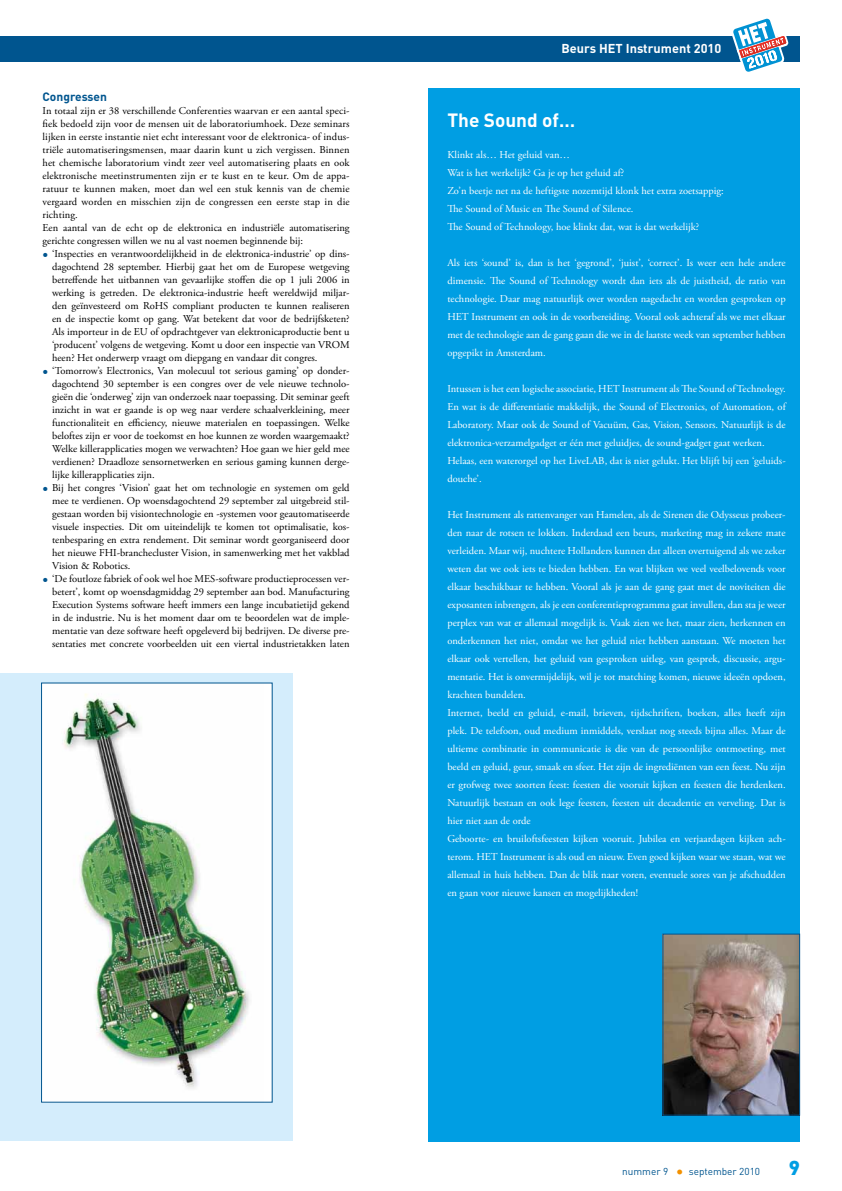
<style>
.page{position:relative;width:842px;height:1191px;background:#fff}
.page>*{position:absolute;margin:0;border:0;box-sizing:border-box;transform-origin:0 0}
.t1{font:900 20px "DIN";color:#009ee3}
.t2{font:700 19px "DIN";color:#fff}
.t3{font:700 12.7px "DIN";color:#fff}
.t4{font:700 12px "DIN";color:#00558f}
.t5{font:10.5px/13px "Adobe Garamond Pro";letter-spacing:.01em;color:#000;text-align:justify}
.t6{font:10.5px/18px "Adobe Garamond Pro";color:#fff}
.t7{font:10px "DIN";color:#00558f}
.s1{font-size:15px;color:#00558f}
.s2{font-size:15px;color:#f39100}
</style>
<div class="page">
<div style="left:0;top:36px;width:800px;height:26px;background:#00558f"></div>
<div style="left:0;top:673px;width:292px;height:467px;background:#d4edfc"></div>
<div style="left:42px;top:683px;width:230px;height:419px;background:#fff"></div>
<img style="left:62px;top:693px;width:188px;height:396px">
<div style="left:41px;top:683px;width:231px;height:419px;border:1px solid #00558f"></div>
<div style="left:428px;top:88px;width:371px;height:1053px;background:#009ee3"></div>
<img style="left:665px;top:935px;width:133px;height:178px">
<div style="left:663px;top:933px;width:137px;height:182px;border:1px solid #00558f"></div>
<svg style="left:732px;top:18px;width:57px;height:54px"></svg>
<p class="t4" style="left:43px;top:89px;width:66px">Congressen</p>
<p class="t5" style="left:43px;top:105px;width:309px;text-align:left">In totaal zijn er 38 verschillende Conferenties waarvan er een aantal speci&shy;fiek bedoeld zijn voor de mensen uit de laboratoriumhoek. Deze seminars lijken in eerste instantie niet echt interessant voor de elektronica- of indus&shy;triële automatiseringsmensen, maar daarin kunt u zich vergissen. Binnen het chemische laboratorium vindt zeer veel automatisering plaats en ook elektronische meetinstrumenten zijn er te kust en te keur. Om de appa&shy;ratuur te kunnen maken, moet dan wel een stuk kennis van de chemie vergaard worden en misschien zijn de congressen een eerste stap in die richting.<br>Een aantal van de echt op de elektronica en industriële automatisering gerichte congressen willen we nu al vast noemen beginnende bij:</p>
<p class="t5" style="left:52px;top:248px;width:299px;text-indent:-10px"><span class="s1">•</span> ‘Inspecties en verantwoordelijkheid in de elektronica-industrie’ op dins&shy;dagochtend 28 september. Hierbij gaat het om de Europese wetgeving betreffende het uitbannen van gevaarlijke stoffen die op 1 juli 2006 in werking is getreden. De elektronica-industrie heeft wereldwijd miljar&shy;den geïnvesteerd om RoHS compliant producten te kunnen realiseren en de inspectie komt op gang. Wat betekent dat voor de bedrijfsketen?<br>Als importeur in de EU of opdrachtgever van elektronicaproductie bent u ‘producent’ volgens de wetgeving. Komt u door een inspectie van VROM heen? Het onderwerp vraagt om diepgang en vandaar dit congres.</p>
<p class="t5" style="left:52px;top:365px;width:299px;text-indent:-10px"><span class="s1">•</span> ‘Tomorrow’s Electronics, Van molecuul tot serious gaming’ op donder&shy;dagochtend 30 september is een congres over de vele nieuwe technolo&shy;gieën die ‘onderweg’ zijn van onderzoek naar toepassing. Dit seminar geeft inzicht in wat er gaande is op weg naar verdere schaalverkleining, meer functionaliteit en efficiency, nieuwe materialen en toepassingen. Welke beloftes zijn er voor de toekomst en hoe kunnen ze worden waargemaakt?<br>Welke killerapplicaties mogen we verwachten? Hoe gaan we hier geld mee verdienen? Draadloze sensornetwerken en serious gaming kunnen derge&shy;lijke killerapplicaties zijn.</p>
<p class="t5" style="left:52px;top:482px;width:299px;text-indent:-10px"><span class="s1">•</span> Bij het congres ‘Vision’ gaat het om technologie en systemen om geld mee te verdienen. Op woensdagochtend 29 september zal uitgebreid stil&shy;gestaan worden bij visiontechnologie en -systemen voor geautomatiseerde visuele inspecties. Dit om uiteindelijk te komen tot optimalisatie, kos&shy;tenbesparing en extra rendement. Dit seminar wordt georganiseerd door het nieuwe FHI-branchecluster Vision, in samenwerking met het vakblad Vision &amp; Robotics.</p>
<p class="t5" style="left:52px;top:573px;width:299px;text-indent:-10px"><span class="s1">•</span> ‘De foutloze fabriek of ook wel hoe MES-software productieprocessen ver&shy;betert’, komt op woensdagmiddag 29 september aan bod. Manufacturing Execution Systems software heeft immers een lange incubatietijd gekend in de industrie. Nu is het moment daar om te beoordelen wat de imple&shy;mentatie van deze software heeft opgeleverd bij bedrijven. De diverse pre&shy;sentaties met concrete voorbeelden uit een viertal industrietakken laten</p>
<p class="t3" style="left:561px;top:40px;width:161px">Beurs HET Instrument 2010</p>
<h2 class="t2" style="left:447px;top:108px;width:129px">The Sound of…</h2>
<p class="t6" style="left:447px;top:146px;width:278px">Klinkt als… Het geluid van…<br>Wat is het werkelijk? Ga je op het geluid af?<br>Zo’n beetje net na de heftigste nozemtijd klonk het extra zoetsappig:<br>The Sound of Music en The Sound of Silence.<br>The Sound of Technology, hoe klinkt dat, wat is dat werkelijk?</p>
<p class="t6" style="left:447px;top:254px;width:340px;text-align:justify">Als iets ‘sound’ is, dan is het ‘gegrond’, ‘juist’, ‘correct’. Is weer een hele andere dimensie. The Sound of Technology wordt dan iets als de juistheid, de ratio van technologie. Daar mag natuurlijk over worden nagedacht en worden gesproken op HET Instrument en ook in de voorbereiding. Vooral ook achteraf als we met elkaar met de technologie aan de gang gaan die we in de laatste week van september hebben opgepikt in Amsterdam.</p>
<p class="t6" style="left:447px;top:380px;width:340px">Intussen is het een logische associatie, HET Instrument als The Sound of Technology.<br>En wat is de differentiatie makkelijk, the Sound of Electronics, of Automation, of Laboratory. Maar ook de Sound of Vacuüm, Gas, Vision, Sensors. Natuurlijk is de elektronica-verzamelgadget er één met geluidjes, de sound-gadget gaat werken.<br>Helaas, een waterorgel op het LiveLAB, dat is niet gelukt. Het blijft bij een ‘geluids&shy;douche’.</p>
<p class="t6" style="left:447px;top:506px;width:340px">Het Instrument als rattenvanger van Hamelen, als de Sirenen die Odysseus probeer&shy;den naar de rotsen te lokken. Inderdaad een beurs, marketing mag in zekere mate verleiden. Maar wij, nuchtere Hollanders kunnen dat alleen overtuigend als we zeker weten dat we ook iets te bieden hebben. En wat blijken we veel veelbelovends voor elkaar beschikbaar te hebben. Vooral als je aan de gang gaat met de noviteiten die exposanten inbrengen, als je een conferentieprogramma gaat invullen, dan sta je weer perplex van wat er allemaal mogelijk is. Vaak zien we het, maar zien, herkennen en onderkennen het niet, omdat we het geluid niet hebben aanstaan. We moeten het elkaar ook vertellen, het geluid van gesproken uitleg, van gesprek, discussie, argu&shy;mentatie. Het is onvermijdelijk, wil je tot matching komen, nieuwe ideeën opdoen, krachten bundelen.<br>Internet, beeld en geluid, e-mail, brieven, tijdschriften, boeken, alles heeft zijn plek. De telefoon, oud medium inmiddels, verslaat nog steeds bijna alles. Maar de ultieme combinatie in communicatie is die van de persoonlijke ontmoeting, met beeld en geluid, geur, smaak en sfeer. Het zijn de ingrediënten van een feest. Nu zijn er grofweg twee soorten feest: feesten die vooruit kijken en feesten die herdenken.<br>Natuurlijk bestaan en ook lege feesten, feesten uit decadentie en verveling. Dat is hier niet aan de orde<br>Geboorte- en bruiloftsfeesten kijken vooruit. Jubilea en verjaardagen kijken ach&shy;terom. HET Instrument is als oud en nieuw. Even goed kijken waar we staan, wat we allemaal in huis hebben. Dan de blik naar voren, eventuele sores van je afschudden en gaan voor nieuwe kansen en mogelijkheden!</p>
<p class="t7" style="left:622px;top:1165px;width:139px">nummer 9 <span class="s2">•</span> september 2010</p>
<h1 class="t1" style="left:789px;top:1154px;width:13px">9</h1>
</div>
